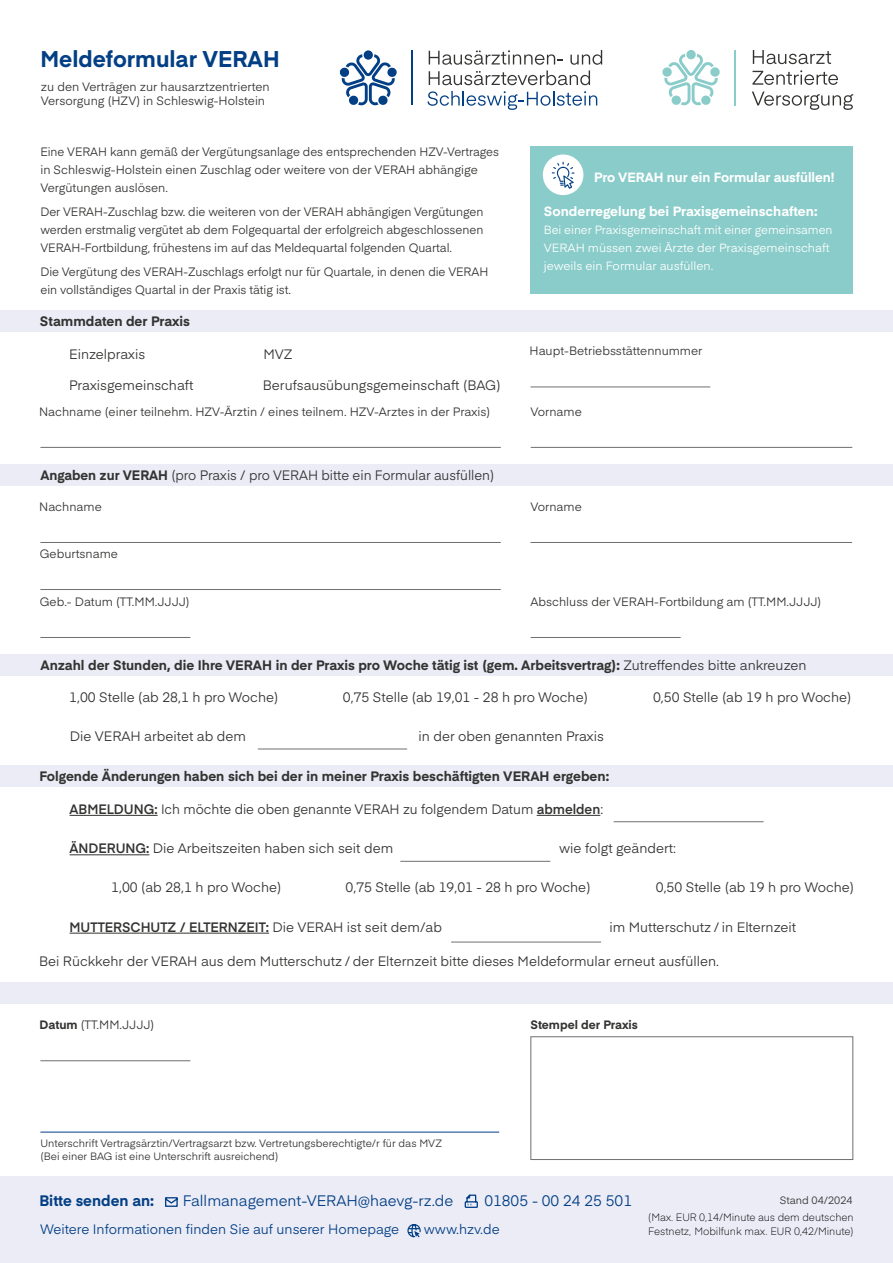
<style>
.page{position:relative;width:893px;height:1263px;background:#fff}
.page>*{position:absolute;margin:0;border:0;box-sizing:border-box;transform-origin:0 0}
.t1{font:700 22.5px "Eina 02";color:#033f85}
.t2{font:15px "Eina 02";color:#033f85}
.t3{font:700 15px "Eina 02";color:#033f85}
.t4{font:13.5px "Eina 02";color:#333332}
.t5{font:700 13.5px "Eina 02";color:#333332}
.t6{font:13.5px "Eina 02";color:#033f85}
.t7{font:600 13.5px "Eina 02";color:#333332}
.t8{font:700 13.2px "Eina 02";color:#fff}
.t9{font:12px/18px "Eina 02";color:#333332}
.t10{font:700 12px "Eina 02";color:#333332}
.t11{font:11.7px/18px "Eina 02";letter-spacing:-.005em;color:#fff}
.t12{font:10.5px/12.6px "Eina 02";color:#333332}
.t13{font:300 10.5px/13.5px "Eina 02";letter-spacing:-.005em;color:#000}
.s1{font-weight:700}
.s2{font-weight:400}
.s3{font-weight:600}
</style>
<div class="page">
<div style="left:0;top:1176px;width:893px;height:87px;background:#ebecf6"></div>
<div style="left:0;top:311px;width:893px;height:21px;background:#ebecf6"></div>
<div style="left:0;top:464px;width:893px;height:21px;background:#ebecf6"></div>
<div style="left:0;top:655px;width:893px;height:21px;background:#ebecf6"></div>
<div style="left:0;top:982px;width:893px;height:21px;background:#ebecf6"></div>
<div style="left:531px;top:1036px;width:322px;height:124px;border:1px solid #706f6f"></div>
<div style="left:0;top:766px;width:893px;height:21px;background:#ebecf6"></div>
<hr style="left:70px;top:815px;width:88px;height:1px;background:#333332">
<hr style="left:537px;top:815px;width:63px;height:1px;background:#333332">
<hr style="left:70px;top:854px;width:79px;height:1px;background:#333332">
<hr style="left:70px;top:933px;width:199px;height:1px;background:#333332">
<hr style="left:734px;top:50px;width:2px;height:55px;background:#89ccca">
<div style="left:686px;top:50px;width:10px;height:9px;background:#89ccca;border-radius:50%"></div>
<svg style="left:662px;top:54px;width:58px;height:52px"></svg>
<svg style="left:752px;top:92px;width:101px;height:18px"></svg>
<svg style="left:752px;top:70px;width:86px;height:15px"></svg>
<svg style="left:753px;top:50px;width:78px;height:14px"></svg>
<div style="left:530px;top:147px;width:323px;height:147px;background:#89ccca"></div>
<div style="left:543px;top:155px;width:40px;height:40px;background:#fff;border-radius:50%"></div>
<svg style="left:551px;top:161px;width:24px;height:28px"></svg>
<svg style="left:165px;top:1197px;width:13px;height:10px"></svg>
<svg style="left:465px;top:1194px;width:13px;height:14px"></svg>
<svg style="left:407px;top:1224px;width:14px;height:13px"></svg>
<hr style="left:40px;top:1132px;width:459px;height:1px;background:#033f85">
<hr style="left:614px;top:821px;width:150px;height:1px;background:#706f6f">
<hr style="left:258px;top:749px;width:149px;height:1px;background:#706f6f">
<hr style="left:40px;top:542px;width:461px;height:1px;background:#706f6f">
<hr style="left:40px;top:589px;width:461px;height:1px;background:#706f6f">
<hr style="left:40px;top:447px;width:461px;height:1px;background:#706f6f">
<hr style="left:531px;top:447px;width:321px;height:1px;background:#706f6f">
<hr style="left:530px;top:542px;width:322px;height:1px;background:#706f6f">
<hr style="left:530px;top:387px;width:180px;height:1px;background:#706f6f">
<hr style="left:400px;top:861px;width:150px;height:1px;background:#706f6f">
<hr style="left:451px;top:942px;width:150px;height:1px;background:#706f6f">
<hr style="left:40px;top:1060px;width:150px;height:1px;background:#706f6f">
<hr style="left:40px;top:637px;width:150px;height:1px;background:#706f6f">
<hr style="left:531px;top:637px;width:150px;height:1px;background:#706f6f">
<div style="left:364px;top:50px;width:9px;height:10px;background:#033f85;border-radius:50%"></div>
<svg style="left:340px;top:54px;width:57px;height:52px"></svg>
<svg style="left:429px;top:50px;width:173px;height:35px"></svg>
<svg style="left:427px;top:91px;width:170px;height:19px"></svg>
<hr style="left:412px;top:50px;width:1px;height:55px;background:#033f85">
<h1 class="t1" style="left:40px;top:43px;width:241px">Meldeformular VERAH</h1>
<p class="t9" style="left:41px;top:78px;width:230px;line-height:14.4px">zu den Verträgen zur hausarztzentrierten<br>Versorgung (HZV) in Schleswig-Holstein</p>
<p class="t9" style="left:40px;top:142px;width:460px">Eine VERAH kann gemäß der Vergütungsanlage des entsprechenden HZV-Vertrages in Schleswig-Holstein einen Zuschlag oder weitere von der VERAH abhängige<br>Vergütungen auslösen.</p>
<p class="t9" style="left:40px;top:202px;width:445px;text-align:justify">Der VERAH-Zuschlag bzw. die weiteren von der VERAH abhängigen Vergütungen werden erstmalig vergütet ab dem Folgequartal der erfolgreich abgeschlossenen VERAH-Fortbildung, frühestens im auf das Meldequartal folgenden Quartal.</p>
<p class="t9" style="left:40px;top:262px;width:449px">Die Vergütung des VERAH-Zuschlags erfolgt nur für Quartale, in denen die VERAH ein vollständiges Quartal in der Praxis tätig ist.</p>
<p class="t5" style="left:40px;top:311px;width:151px">Stammdaten der Praxis</p>
<p class="t4" style="left:69px;top:344px;width:78px">Einzelpraxis</p>
<p class="t4" style="left:69px;top:375px;width:126px">Praxisgemeinschaft</p>
<p class="t4" style="left:263px;top:344px;width:31px">MVZ</p>
<p class="t4" style="left:263px;top:375px;width:239px">Berufsausübungsgemeinschaft (BAG)</p>
<p class="t8" style="left:594px;top:167px;width:242px">Pro VERAH nur ein Formular ausfüllen!</p>
<p class="t8" style="left:544px;top:201px;width:275px">Sonderregelung bei Praxisgemeinschaften:</p>
<p class="t11" style="left:544px;top:220px;width:290px">Bei einer Praxisgemeinschaft mit einer gemeinsamen<br>VERAH müssen zwei Ärzte der Praxisgemeinschaft jeweils ein Formular ausfüllen.</p>
<p class="t9" style="left:530px;top:340px;width:174px">Haupt-Betriebsstättennummer</p>
<p class="t9" style="left:39px;top:402px;width:453px">Nachname (einer teilnehm. HZV-Ärztin / eines teilnem. HZV-Arztes in der Praxis)</p>
<p class="t9" style="left:530px;top:402px;width:53px">Vorname</p>
<p class="t4" style="left:40px;top:465px;width:455px"><span class="s1">Angaben zur VERAH</span> (pro Praxis / pro VERAH bitte ein Formular ausfüllen)</p>
<p class="t9" style="left:39px;top:497px;width:64px">Nachname</p>
<p class="t9" style="left:530px;top:497px;width:53px">Vorname</p>
<p class="t9" style="left:40px;top:544px;width:80px">Geburtsname</p>
<p class="t9" style="left:40px;top:592px;width:151px">Geb.- Datum (TT.MM.JJJJ)</p>
<p class="t9" style="left:530px;top:592px;width:292px">Abschluss der VERAH-Fortbildung am (TT.MM.JJJJ)</p>
<p class="t5" style="left:40px;top:655px;width:768px">Anzahl der Stunden, die Ihre VERAH in der Praxis pro Woche tätig ist (gem. Arbeitsvertrag): <span class="s2">Zutreffendes bitte ankreuzen</span></p>
<p class="t4" style="left:69px;top:687px;width:211px">1,00 Stelle (ab 28,1 h pro Woche)</p>
<p class="t4" style="left:343px;top:687px;width:246px">0,75 Stelle (ab 19,01 - 28 h pro Woche)</p>
<p class="t4" style="left:653px;top:687px;width:200px">0,50 Stelle (ab 19 h pro Woche)</p>
<p class="t4" style="left:70px;top:726px;width:178px">Die VERAH arbeitet ab dem</p>
<p class="t4" style="left:418px;top:726px;width:187px">in der oben genannten Praxis</p>
<p class="t5" style="left:39px;top:766px;width:571px">Folgende Änderungen haben sich bei der in meiner Praxis beschäftigten VERAH ergeben:</p>
<p class="t4" style="left:70px;top:799px;width:535px"><span class="s3">ABMELDUNG:</span> Ich möchte die oben genannte VERAH zu folgendem Datum <span class="s3">abmelden</span>:</p>
<p class="t4" style="left:70px;top:838px;width:325px"><span class="s3">ÄNDERUNG:</span> Die Arbeitszeiten haben sich seit dem</p>
<p class="t4" style="left:559px;top:838px;width:119px">wie folgt geändert:</p>
<p class="t4" style="left:111px;top:877px;width:172px">1,00 (ab 28,1 h pro Woche)</p>
<p class="t4" style="left:346px;top:877px;width:246px">0,75 Stelle (ab 19,01 - 28 h pro Woche)</p>
<p class="t4" style="left:656px;top:877px;width:200px">0,50 Stelle (ab 19 h pro Woche)</p>
<p class="t7" style="left:70px;top:917px;width:374px">MUTTERSCHUTZ / ELTERNZEIT: <span class="s2">Die VERAH ist seit dem/ab</span></p>
<p class="t4" style="left:609px;top:917px;width:188px">im Mutterschutz / in Elternzeit</p>
<p class="t4" style="left:39px;top:951px;width:682px">Bei Rückkehr der VERAH aus dem Mutterschutz / der Elternzeit bitte dieses Meldeformular erneut ausfüllen.</p>
<p class="t9" style="left:40px;top:1015px;width:116px"><span class="s1">Datum</span> (TT.MM.JJJJ)</p>
<p class="t10" style="left:530px;top:1016px;width:109px">Stempel der Praxis</p>
<p class="t12" style="left:40px;top:1136px;width:403px">Unterschrift Vertragsärztin/Vertragsarzt bzw. Vertretungsberechtigte/r für das MVZ (Bei einer BAG ist eine Unterschrift ausreichend)</p>
<p class="t3" style="left:39px;top:1190px;width:116px">Bitte senden an:</p>
<p class="t2" style="left:183px;top:1190px;width:272px">Fallmanagement-VERAH@haevg-rz.de</p>
<p class="t2" style="left:484px;top:1190px;width:149px">01805 - 00 24 25 501</p>
<p class="t6" style="left:40px;top:1219px;width:361px">Weitere Informationen finden Sie auf unserer Homepage</p>
<p class="t6" style="left:424px;top:1219px;width:77px">www.hzv.de</p>
<p class="t12" style="left:780px;top:1193px;width:74px">Stand 04/2024</p>
<p class="t13" style="left:648px;top:1210px;width:207px">(Max. EUR 0,14/Minute aus dem deutschen<br>Festnetz, Mobilfunk max. EUR 0,42/Minute)</p>
</div>
